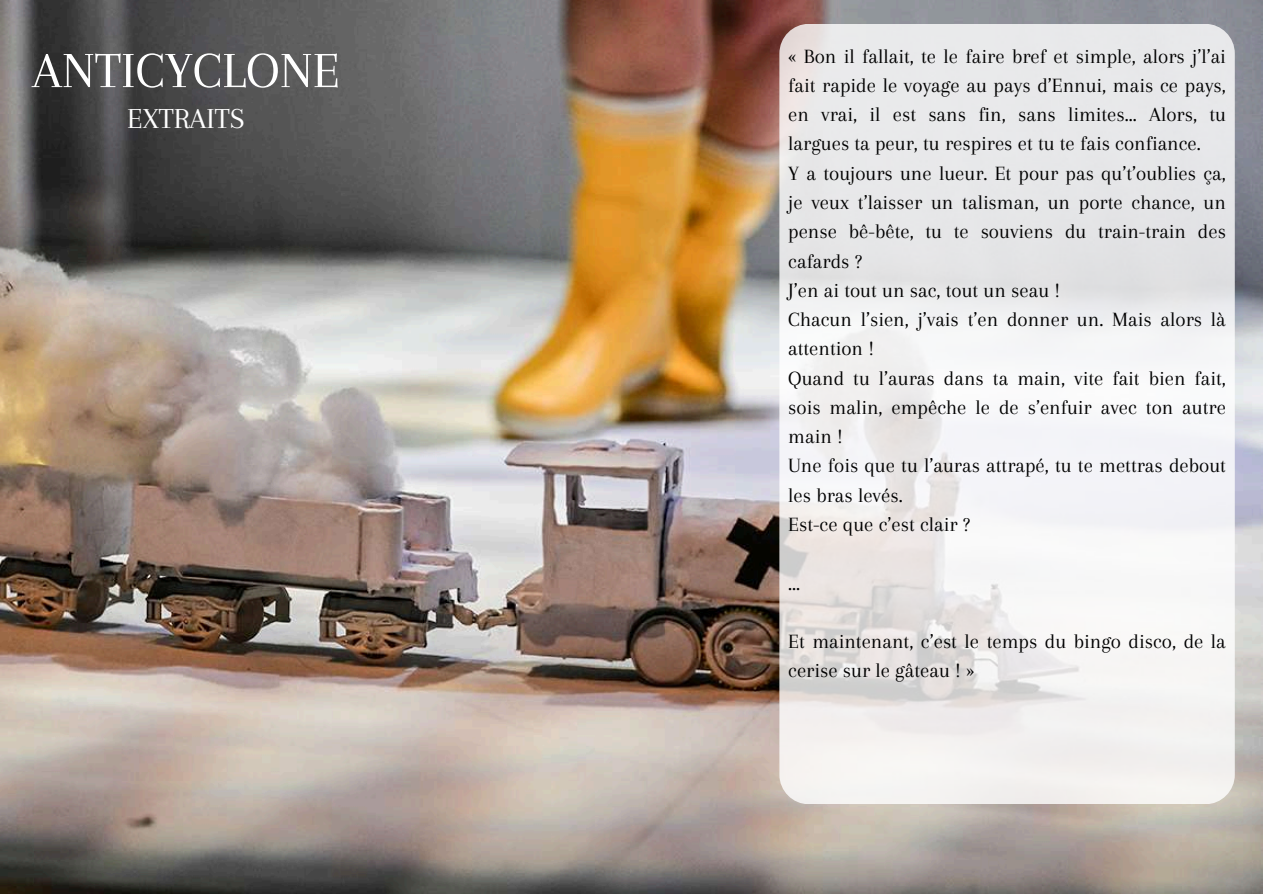
<style>
.page{position:relative;width:1263px;height:894px;background:#fff}
.page>*{position:absolute;margin:0;border:0;box-sizing:border-box;transform-origin:0 0}
.t1{font:52.5px "Arapey";color:#fff}
.t2{font:30px "Arapey";color:#fff}
.t3{font:21px/29.2px "Arapey";color:#000}
</style>
<div class="page">
<img style="left:0;top:0;width:1262px;height:893px">
<svg style="left:779px;top:24px;width:456px;height:779px;fill:#eeecec"></svg>
<h1 class="t1" style="left:32px;top:41px;width:309px">ANTICYCLONE</h1>
<h2 class="t2" style="left:127px;top:102px;width:119px">EXTRAITS</h2>
<p class="t3" style="left:788px;top:41px;width:439px">« Bon il fallait, te le faire bref et simple, alors j’l’ai fait rapide le voyage au pays d’Ennui, mais ce pays, en vrai, il est sans fin, sans limites... Alors, tu largues ta peur, tu respires et tu te fais confiance.<br>Y a toujours une lueur. Et pour pas qu’t’oublies ça, je veux t’laisser un talisman, un porte chance, un pense bê-bête, tu te souviens du train-train des cafards ?<br>J’en ai tout un sac, tout un seau !<br>Chacun l’sien, j’vais t’en donner un. Mais alors là attention !<br>Quand tu l’auras dans ta main, vite fait bien fait, sois malin, empêche le de s’enfuir avec ton autre main !<br>Une fois que tu l’auras attrapé, tu te mettras debout les bras levés.<br>Est-ce que c’est clair ?</p>
<p class="t3" style="left:788px;top:568px;width:14px">...</p>
<p class="t3" style="left:788px;top:626px;width:439px">Et maintenant, c’est le temps du bingo disco, de la cerise sur le gâteau ! »</p>
</div>
